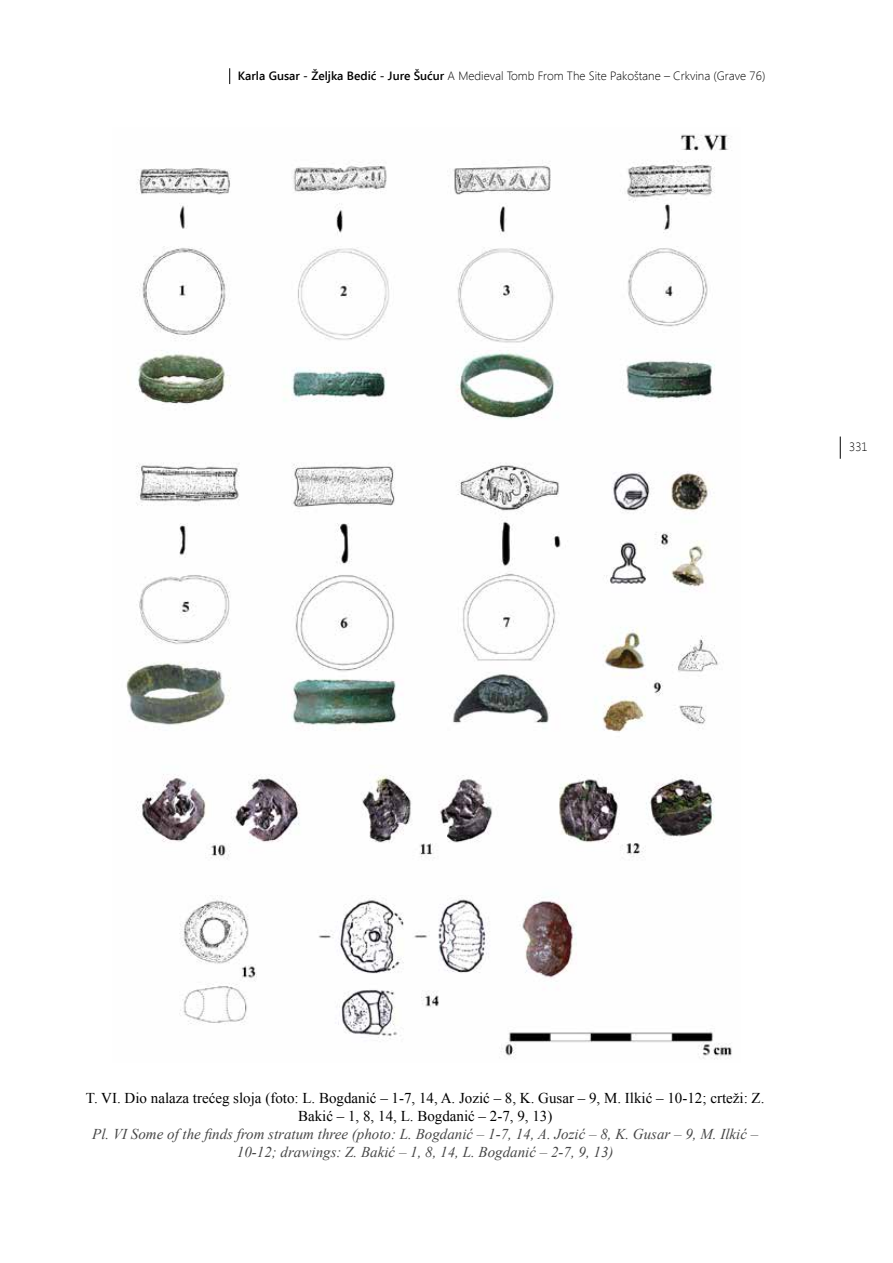
<style>
.page{position:relative;width:893px;height:1263px;background:#fff}
.page>*{position:absolute;margin:0;border:0;box-sizing:border-box;transform-origin:0 0}
.t1{font:italic 15px/18px "Times New Roman";color:#464646;text-align:center}
.t2{font:15px/18px "Times New Roman";color:#000;text-align:center}
.t3{font:300 12px "Segoe UI";color:#000}
.s1{font-weight:600}
</style>
<div class="page">
<svg style="left:840px;top:436px;width:1px;height:23px"></svg>
<svg style="left:229px;top:68px;width:1px;height:16px"></svg>
<img style="left:126px;top:134px;width:606px;height:926px">
<p class="t3" style="left:238px;top:68px;width:529px"><span class="s1">Karla Gusar - Željka Bedić - Jure Šućur</span> A Medieval Tomb From The Site Pakoštane – Crkvina (Grave 76)</p>
<p class="t3" style="left:849px;top:439px;width:20px">331</p>
<p class="t2" style="left:86px;top:1088px;width:680px">T. VI. Dio nalaza trećeg sloja (foto: L. Bogdanić – 1-7, 14, A. Jozić – 8, K. Gusar – 9, M. Ilkić – 10-12; crteži: Z.<br>Bakić – 1, 8, 14, L. Bogdanić – 2-7, 9, 13)</p>
<p class="t1" style="left:92px;top:1124px;width:668px">Pl. VI Some of the finds from stratum three (photo: L. Bogdanić – 1-7, 14, A. Jozić – 8, K. Gusar – 9, M. Ilkić –<br>10-12; drawings: Z. Bakić – 1, 8, 14, L. Bogdanić – 2-7, 9, 13)</p>
</div>
